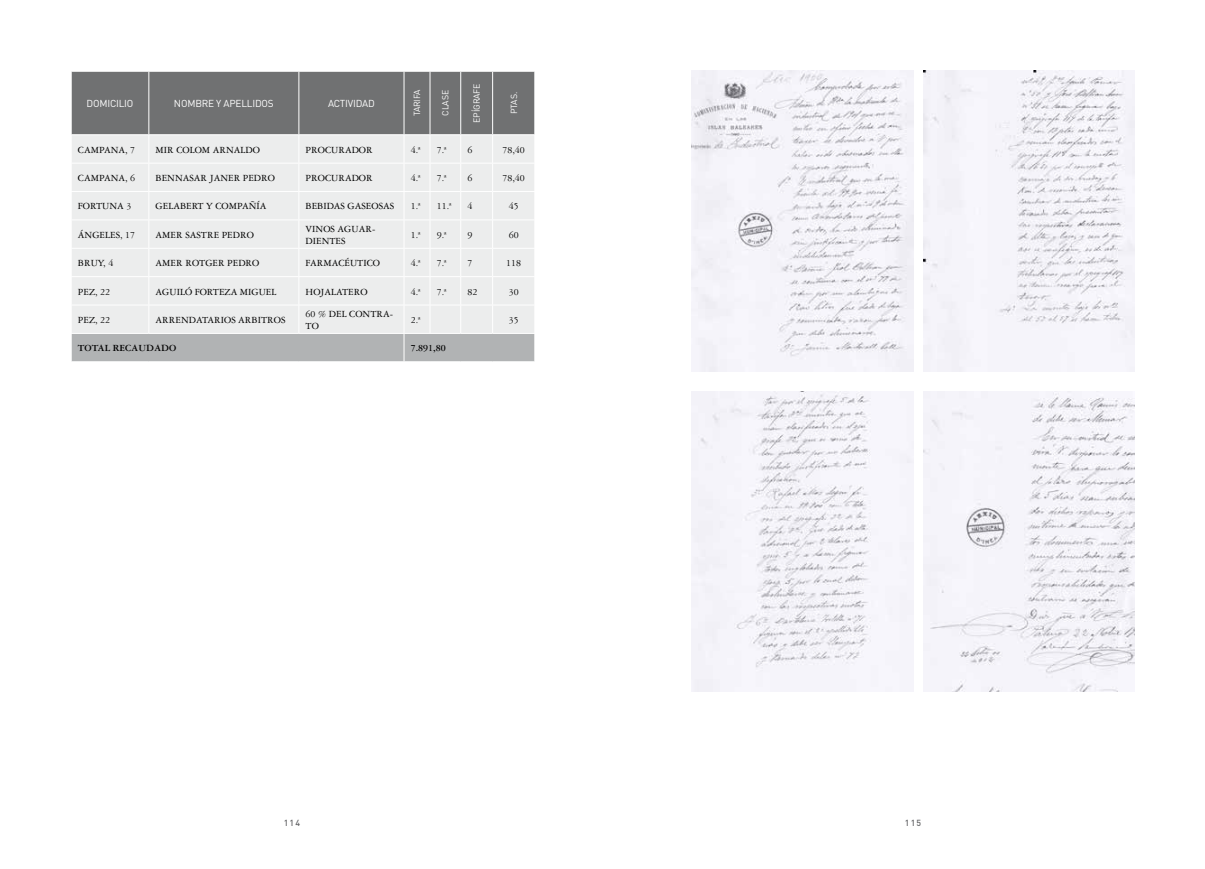
<style>
.page{position:relative;width:1205px;height:869px;background:#fff}
.page>*{position:absolute;margin:0;border:0;box-sizing:border-box;transform-origin:0 0}
.t1{font:10px/12px "Garamond Three";color:#000}
.t2{font:10px "DIN";letter-spacing:-.02em;color:#fff}
.t3{font:700 10px "Garamond Three";color:#000}
.t4{font:8.75px "DIN";letter-spacing:-.02em;color:#fff}
.t5{font:500 8.75px "DIN";letter-spacing:.14em;color:#646567}
</style>
<div class="page">
<svg style="left:71px;top:71px;width:464px;height:291px;background:#cdcece"></svg>
<hr style="left:493px;top:333px;width:42px;height:1px;background:#fff">
<img style="left:691px;top:71px;width:223px;height:300px">
<img style="left:691px;top:391px;width:223px;height:300px">
<img style="left:923px;top:71px;width:211px;height:300px">
<img style="left:923px;top:391px;width:211px;height:300px">
<p class="t2" style="left:87px;top:97px;width:47px">DOMICILIO</p>
<p class="t2" style="left:174px;top:97px;width:88px">NOMBRE Y APELLIDOS</p>
<p class="t2" style="left:328px;top:97px;width:35px">ACTIVIDAD</p>
<p class="t4" style="left:412px;top:116px;width:28px;rotate:-90deg">TARIFA</p>
<p class="t4" style="left:440px;top:116px;width:26px;rotate:-90deg">CLASE</p>
<p class="t4" style="left:471px;top:122px;width:39px;rotate:-90deg">EPÍGRAFE</p>
<p class="t4" style="left:509px;top:114px;width:23px;rotate:-90deg">PTAS.</p>
<p class="t1" style="left:78px;top:144px;width:59px">CAMPANA, 7</p>
<p class="t1" style="left:156px;top:144px;width:106px">MIR COLOM ARNALDO</p>
<p class="t1" style="left:306px;top:144px;width:69px">PROCURADOR</p>
<p class="t1" style="left:411px;top:144px;width:11px">4.ª</p>
<p class="t1" style="left:437px;top:144px;width:11px">7.ª</p>
<p class="t1" style="left:467px;top:144px;width:6px">6</p>
<p class="t1" style="left:502px;top:144px;width:24px">78,40</p>
<p class="t1" style="left:78px;top:172px;width:59px">CAMPANA, 6</p>
<p class="t1" style="left:156px;top:172px;width:121px">BENNASAR JANER PEDRO</p>
<p class="t1" style="left:306px;top:172px;width:69px">PROCURADOR</p>
<p class="t1" style="left:411px;top:172px;width:11px">4.ª</p>
<p class="t1" style="left:437px;top:172px;width:11px">7.ª</p>
<p class="t1" style="left:467px;top:172px;width:6px">6</p>
<p class="t1" style="left:502px;top:172px;width:24px">78,40</p>
<p class="t1" style="left:78px;top:200px;width:55px">FORTUNA 3</p>
<p class="t1" style="left:156px;top:200px;width:112px">GELABERT Y COMPAÑÍA</p>
<p class="t1" style="left:306px;top:200px;width:90px">BEBIDAS GASEOSAS</p>
<p class="t1" style="left:411px;top:200px;width:11px">1.ª</p>
<p class="t1" style="left:437px;top:200px;width:16px">11.ª</p>
<p class="t1" style="left:467px;top:200px;width:6px">4</p>
<p class="t1" style="left:509px;top:200px;width:11px">45</p>
<p class="t1" style="left:78px;top:229px;width:59px">ÁNGELES, 17</p>
<p class="t1" style="left:156px;top:229px;width:100px">AMER SASTRE PEDRO</p>
<p class="t1" style="left:306px;top:223px;width:71px">VINOS AGUAR-<br>DIENTES</p>
<p class="t1" style="left:411px;top:229px;width:11px">1.ª</p>
<p class="t1" style="left:437px;top:229px;width:11px">9.ª</p>
<p class="t1" style="left:467px;top:229px;width:6px">9</p>
<p class="t1" style="left:509px;top:229px;width:11px">60</p>
<p class="t1" style="left:78px;top:257px;width:37px">BRUY, 4</p>
<p class="t1" style="left:156px;top:257px;width:105px">AMER ROTGER PEDRO</p>
<p class="t1" style="left:306px;top:257px;width:76px">FARMACÉUTICO</p>
<p class="t1" style="left:411px;top:257px;width:11px">4.ª</p>
<p class="t1" style="left:437px;top:257px;width:11px">7.ª</p>
<p class="t1" style="left:467px;top:257px;width:6px">7</p>
<p class="t1" style="left:506px;top:257px;width:16px">118</p>
<p class="t1" style="left:78px;top:285px;width:34px">PEZ, 22</p>
<p class="t1" style="left:156px;top:285px;width:122px">AGUILÓ FORTEZA MIGUEL</p>
<p class="t1" style="left:306px;top:285px;width:64px">HOJALATERO</p>
<p class="t1" style="left:411px;top:285px;width:11px">4.ª</p>
<p class="t1" style="left:437px;top:285px;width:11px">7.ª</p>
<p class="t1" style="left:467px;top:285px;width:11px">82</p>
<p class="t1" style="left:509px;top:285px;width:11px">30</p>
<p class="t1" style="left:78px;top:314px;width:34px">PEZ, 22</p>
<p class="t1" style="left:156px;top:314px;width:131px">ARRENDATARIOS ARBITROS</p>
<p class="t1" style="left:306px;top:308px;width:89px">60 % DEL CONTRA-<br>TO</p>
<p class="t1" style="left:411px;top:314px;width:11px">2.ª</p>
<p class="t1" style="left:509px;top:314px;width:11px">35</p>
<p class="t3" style="left:78px;top:342px;width:100px">TOTAL RECAUDADO</p>
<p class="t3" style="left:411px;top:342px;width:36px">7.891,80</p>
<p class="t5" style="left:284px;top:816px;width:18px">114</p>
<p class="t5" style="left:905px;top:816px;width:18px">115</p>
</div>
